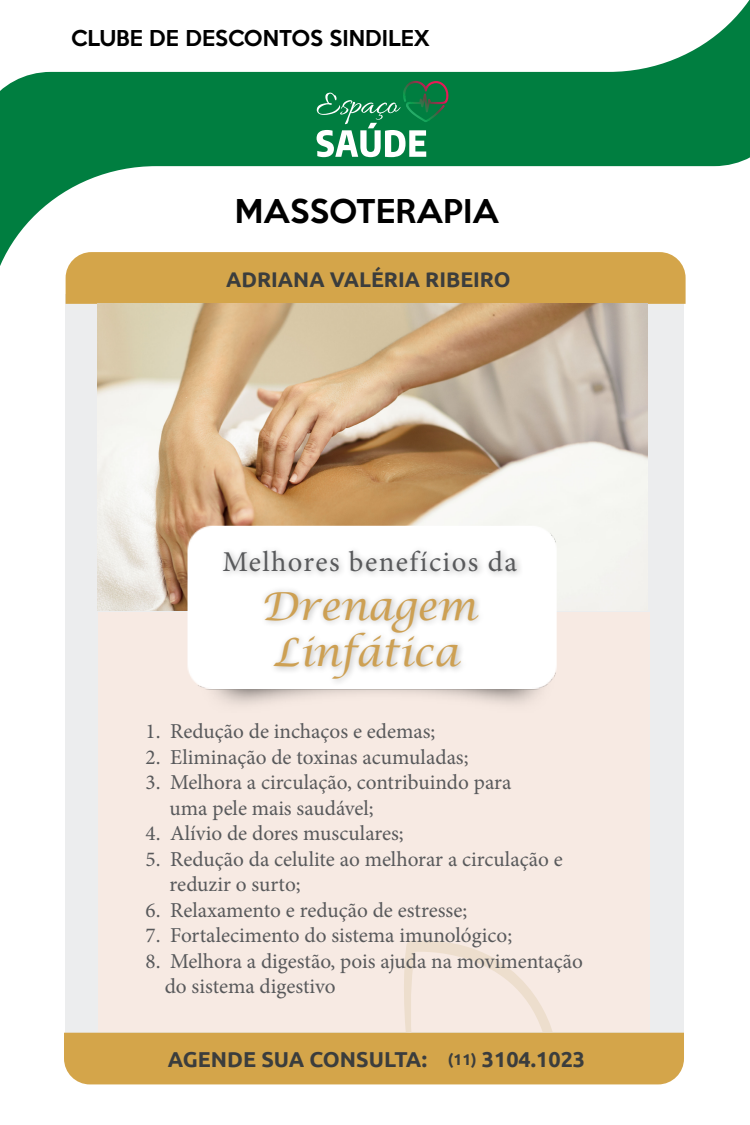
<style>
.page{position:relative;width:750px;height:1125px;background:#fff}
.page>*{position:absolute;margin:0;border:0;box-sizing:border-box;transform-origin:0 0}
.t1{font:italic 38.75px/46.5px "Lucida Calligraphy";letter-spacing:-.01em;color:#cda053;text-align:center}
.t2{font:500 30px "Keep Calm";letter-spacing:.005em;color:#000}
.t3{font:28.75px "Minion Pro";letter-spacing:.05em;color:#58595b}
.t4{font:700 21.62px "Ubuntu";color:#3b3d3d}
.t5{font:21.25px/25.5px "Minion Pro";color:#58595b}
.t6{font:700 21.25px "Ubuntu";color:#3b3d3d}
.t7{font:500 20px "Keep Calm";letter-spacing:.005em;color:#000}
.s1{font-size:15.62px}
</style>
<div class="page">
<svg style="left:0;top:0;width:750px;height:328px"></svg>
<svg style="left:317px;top:81px;width:132px;height:76px"></svg>
<div style="left:66px;top:294px;width:618px;height:739px;background:#ecedee"></div>
<div style="left:66px;top:252px;width:620px;height:52px;background:#d4a54a"></div>
<div style="left:99px;top:612px;width:551px;height:420px;background:#f7eae3"></div>
<svg style="left:64px;top:938px;width:620px;height:146px"></svg>
<img style="left:98px;top:304px;width:550px;height:306px">
<img style="left:165px;top:513px;width:413px;height:192px">
<div style="left:260px;top:586px;width:226px;height:101px;background:#000;opacity:.3"></div>
<div style="left:219px;top:545px;width:305px;height:34px;background:#000;opacity:.3"></div>
<p class="t7" style="left:71px;top:20px;width:360px">CLUBE DE DESCONTOS SINDILEX</p>
<h2 class="t2" style="left:235px;top:185px;width:266px">MASSOTERAPIA</h2>
<p class="t6" style="left:226px;top:267px;width:286px">ADRIANA VALÉRIA RIBEIRO</p>
<h3 class="t3" style="left:222px;top:543px;width:296px">Melhores benefícios da</h3>
<h1 class="t1" style="left:261px;top:584px;width:217px">Drenagem<br>Linfática</h1>
<p class="t5" style="left:145px;top:719px;width:292px">1. Redução de inchaços e edemas;</p>
<p class="t5" style="left:145px;top:744px;width:325px">2. Eliminação de toxinas acumuladas;</p>
<p class="t5" style="left:170px;top:770px;width:343px;text-indent:-24px">3. Melhora a circulação, contribuindo para uma pele mais saudável;</p>
<p class="t5" style="left:145px;top:821px;width:260px">4. Alívio de dores musculares;</p>
<p class="t5" style="left:170px;top:846px;width:395px;text-indent:-24px">5. Redução da celulite ao melhorar a circulação e reduzir o surto;</p>
<p class="t5" style="left:145px;top:897px;width:323px">6. Relaxamento e redução de estresse;</p>
<p class="t5" style="left:145px;top:923px;width:368px">7. Fortalecimento do sistema imunológico;</p>
<p class="t5" style="left:165px;top:948px;width:420px;text-indent:-19px">8. Melhora a digestão, pois ajuda na movimentação do sistema digestivo</p>
<p class="t4" style="left:168px;top:1046px;width:419px">AGENDE SUA CONSULTA: <span class="s1">(11)</span> 3104.1023</p>
</div>
